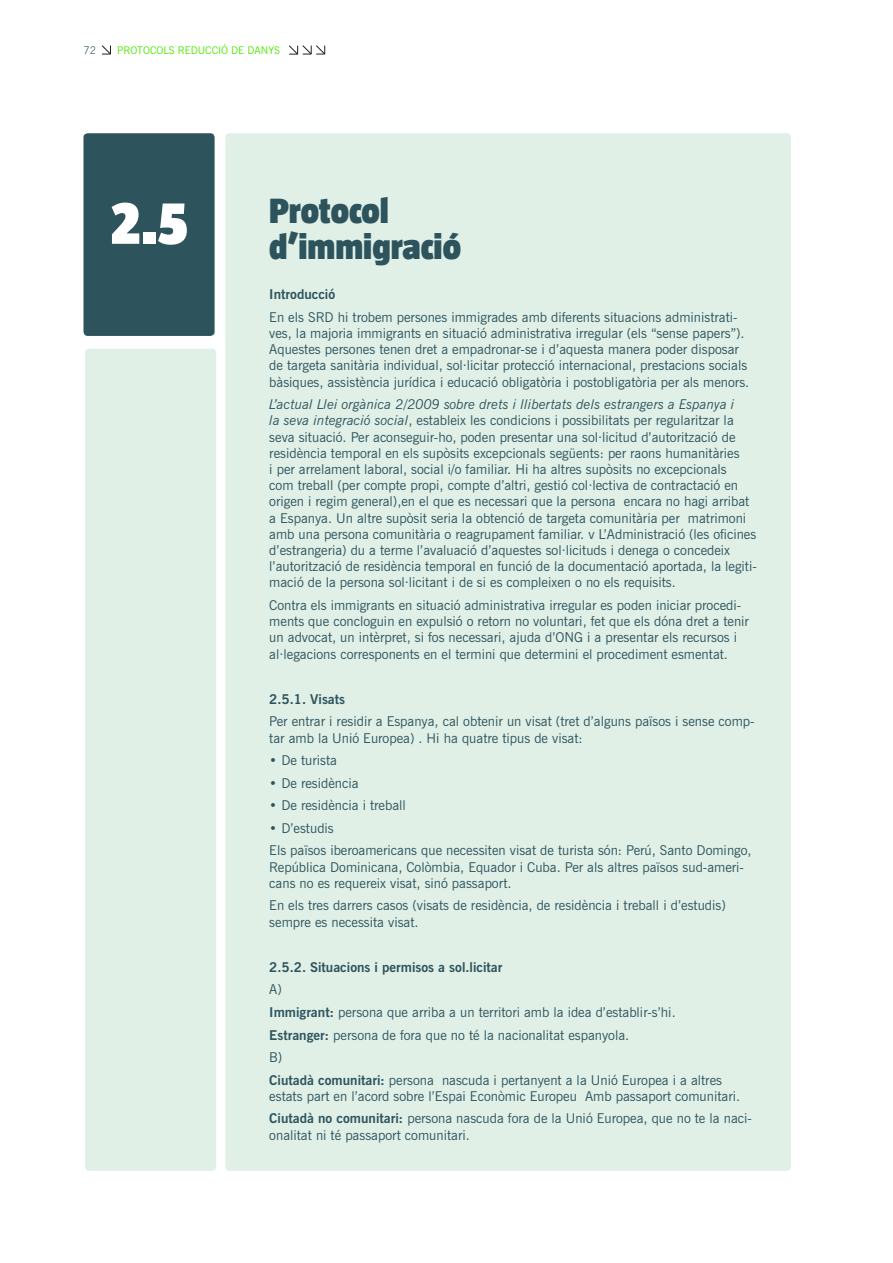
<style>
.page{position:relative;width:893px;height:1263px;background:#fff}
.page>*{position:absolute;margin:0;border:0;box-sizing:border-box;transform-origin:0 0}
.text{font:900 61.95px "Taz";color:#fff}
.text-2{font:900 36px/36px "Taz";color:#2d535d}
.text-3{font:13.5px/16.2px "News Gothic BT";color:#2d535d}
.text-4{font:700 13.5px "News Gothic BT";color:#2d535d}
.t1{font:10.5px "News Gothic BT";color:#4ce900}
.t2{font:300 10.5px "News Gothic BT";color:#2d535d}
.s1{font-style:italic}
.s2{font-weight:700}
</style>
<div class="page">
<div style="left:225px;top:133px;width:566px;height:1038px;background:#e0f0e7;border-radius:4px"></div>
<svg style="left:102px;top:45px;width:9px;height:10px"></svg>
<svg style="left:289px;top:45px;width:36px;height:10px"></svg>
<div style="left:85px;top:349px;width:131px;height:822px;background:#e0f0e7;border-radius:4px"></div>
<div style="left:83px;top:133px;width:132px;height:203px;background:#2d535d;border-radius:4px"></div>
<p class="t2" style="left:84px;top:44px;width:14px">72</p>
<p class="t1" style="left:117px;top:44px;width:164px">PROTOCOLS REDUCCIÓ DE DANYS</p>
<p class="text" style="left:111px;top:188px;width:79px">2.5</p>
<p class="text-2" style="left:269px;top:192px;width:193px">Protocol d’immigració</p>
<p class="text-4" style="left:269px;top:286px;width:67px">Introducció</p>
<p class="text-3" style="left:269px;top:309px;width:481px">En els SRD hi trobem persones immigrades amb diferents situacions administrati&shy;ves, la majoria immigrants en situació administrativa irregular (els “sense papers”).<br>Aquestes persones tenen dret a empadronar-se i d’aquesta manera poder disposar de targeta sanitària individual, sol·licitar protecció internacional, prestacions socials bàsiques, assistència jurídica i educació obligatòria i postobligatòria per als menors.</p>
<p class="text-3" style="left:269px;top:396px;width:489px"><span class="s1">L’actual Llei orgànica 2/2009 sobre drets i llibertats dels estrangers a Espanya i<br>la seva integració social</span>, estableix les condicions i possibilitats per regularitzar la seva situació. Per aconseguir-ho, poden presentar una sol·licitud d’autorització de residència temporal en els supòsits excepcionals següents: per raons humanitàries<br>i per arrelament laboral, social i/o familiar. Hi ha altres supòsits no excepcionals<br>com treball (per compte propi, compte d’altri, gestió col·lectiva de contractació en origen i regim general),en el que es necessari que la persona encara no hagi arribat a Espanya. Un altre supòsit seria la obtenció de targeta comunitària per matrimoni amb una persona comunitària o reagrupament familiar. v L’Administració (les oficines d’estrangeria) du a terme l’avaluació d’aquestes sol·licituds i denega o concedeix l’autorització de residència temporal en funció de la documentació aportada, la legiti&shy;mació de la persona sol·licitant i de si es compleixen o no els requisits.</p>
<p class="text-3" style="left:269px;top:597px;width:481px">Contra els immigrants en situació administrativa irregular es poden iniciar procedi&shy;ments que concloguin en expulsió o retorn no voluntari, fet que els dóna dret a tenir un advocat, un intèrpret, si fos necessari, ajuda d’ONG i a presentar els recursos i al·legacions corresponents en el termini que determini el procediment esmentat.</p>
<p class="text-4" style="left:269px;top:691px;width:77px">2.5.1. Visats</p>
<p class="text-3" style="left:269px;top:713px;width:487px">Per entrar i residir a Espanya, cal obtenir un visat (tret d’alguns països i sense comp&shy;tar amb la Unió Europea) . Hi ha quatre tipus de visat:</p>
<p class="text-3" style="left:269px;top:752px;width:69px">• De turista</p>
<p class="text-3" style="left:269px;top:775px;width:91px">• De residència</p>
<p class="text-3" style="left:269px;top:797px;width:138px">• De residència i treball</p>
<p class="text-3" style="left:269px;top:820px;width:66px">• D’estudis</p>
<p class="text-3" style="left:269px;top:842px;width:484px">Els països iberoamericans que necessiten visat de turista són: Perú, Santo Domingo,<br>República Dominicana, Colòmbia, Equador i Cuba. Per als altres països sud-ameri&shy;cans no es requereix visat, sinó passaport.</p>
<p class="text-3" style="left:269px;top:897px;width:458px">En els tres darrers casos (visats de residència, de residència i treball i d’estudis) sempre es necessita visat.</p>
<p class="text-4" style="left:269px;top:959px;width:235px">2.5.2. Situacions i permisos a sol.licitar</p>
<p class="text-3" style="left:269px;top:981px;width:14px">A)</p>
<p class="text-3" style="left:269px;top:1004px;width:408px"><span class="s2">Immigrant:</span> persona que arriba a un territori amb la idea d’establir-s’hi.</p>
<p class="text-3" style="left:269px;top:1026px;width:361px"><span class="s2">Estranger:</span> persona de fora que no té la nacionalitat espanyola.</p>
<p class="text-3" style="left:269px;top:1049px;width:15px">B)</p>
<p class="text-3" style="left:269px;top:1072px;width:472px"><span class="s2">Ciutadà comunitari:</span> persona nascuda i pertanyent a la Unió Europea i a altres estats part en l’acord sobre l’Espai Econòmic Europeu Amb passaport comunitari.</p>
<p class="text-3" style="left:269px;top:1110px;width:484px"><span class="s2">Ciutadà no comunitari:</span> persona nascuda fora de la Unió Europea, que no te la naci&shy;onalitat ni té passaport comunitari.</p>
</div>
